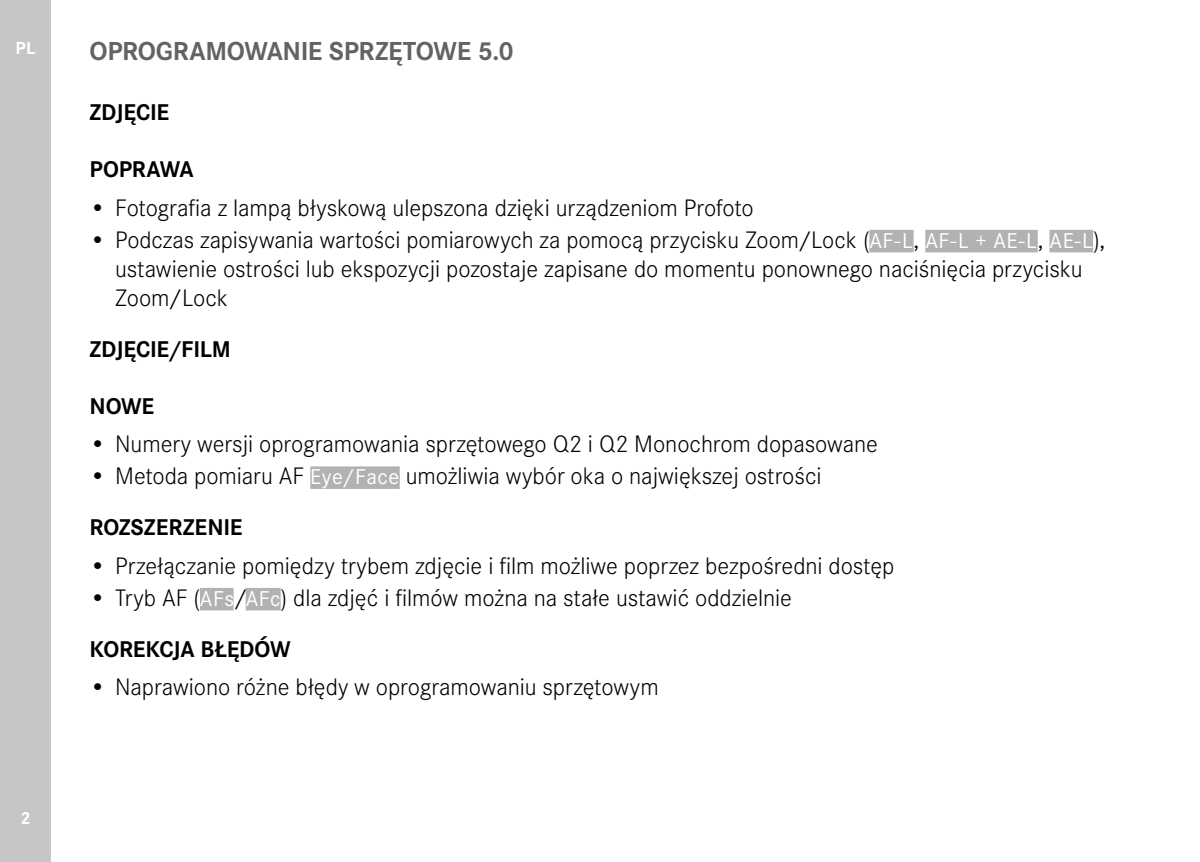
<style>
.page{position:relative;width:1200px;height:862px;background:#fff}
.page>*{position:absolute;margin:0;border:0;box-sizing:border-box;transform-origin:0 0}
.t1{font:700 27px "Corporate S";letter-spacing:-.01em;color:#646363}
.t2{font:300 24.75px/29px "Corporate S";letter-spacing:-.005em;color:#000}
.t3{font:700 23.62px "Corporate S";letter-spacing:-.005em;color:#000}
.t4{font:700 18.22px "Corporate S";color:#fff}
.t5{font:700 18px "Corporate S";color:#fff}
.s1{font-weight:400;font-size:22.28px;color:#fff}
</style>
<div class="page">
<div style="left:0;top:0;width:51px;height:861px;background:#c6c6c6"></div>
<div style="left:869px;top:230px;width:44px;height:22px;background:#b3b2b2"></div>
<div style="left:925px;top:230px;width:112px;height:22px;background:#b3b2b2"></div>
<div style="left:1049px;top:230px;width:43px;height:22px;background:#b3b2b2"></div>
<div style="left:310px;top:466px;width:89px;height:22px;background:#b3b2b2"></div>
<div style="left:200px;top:587px;width:33px;height:23px;background:#b3b2b2"></div>
<div style="left:245px;top:587px;width:35px;height:23px;background:#b3b2b2"></div>
<p class="t4" style="left:15px;top:34px;width:22px">PL</p>
<p class="t5" style="left:20px;top:802px;width:12px">2</p>
<p class="t1" style="left:90px;top:29px;width:425px">OPROGRAMOWANIE SPRZĘTOWE 5.0</p>
<p class="t3" style="left:90px;top:93px;width:81px">ZDJĘCIE</p>
<p class="t3" style="left:90px;top:150px;width:106px">POPRAWA</p>
<p class="t2" style="left:90px;top:191px;width:665px">• Fotografia z lampą błyskową ulepszona dzięki urządzeniom Profoto</p>
<p class="t2" style="left:115px;top:223px;width:991px;text-indent:-26px">• Podczas zapisywania wartości pomiarowych za pomocą przycisku Zoom/Lock (<span class="s1">AF-L</span>, <span class="s1">AF-L + AE-L</span>, <span class="s1">AE-L</span>), ustawienie ostrości lub ekspozycji pozostaje zapisane do momentu ponownego naciśnięcia przycisku<br>Zoom/Lock</p>
<p class="t3" style="left:90px;top:330px;width:143px">ZDJĘCIE/FILM</p>
<p class="t3" style="left:90px;top:387px;width:66px">NOWE</p>
<p class="t2" style="left:90px;top:428px;width:789px">• Numery wersji oprogramowania sprzętowego Q2 i Q2 Monochrom dopasowane</p>
<p class="t2" style="left:90px;top:460px;width:733px">• Metoda pomiaru AF <span class="s1">Eye/Face</span> umożliwia wybór oka o największej ostrości</p>
<p class="t3" style="left:90px;top:508px;width:154px">ROZSZERZENIE</p>
<p class="t2" style="left:90px;top:549px;width:806px">• Przełączanie pomiędzy trybem zdjęcie i film możliwe poprzez bezpośredni dostęp</p>
<p class="t2" style="left:90px;top:581px;width:703px">• Tryb AF (<span class="s1">AFs</span>/<span class="s1">AFc</span>) dla zdjęć i filmów można na stałe ustawić oddzielnie</p>
<p class="t3" style="left:90px;top:629px;width:202px">KOREKCJA BŁĘDÓW</p>
<p class="t2" style="left:90px;top:670px;width:570px">• Naprawiono różne błędy w oprogramowaniu sprzętowym</p>
</div>
